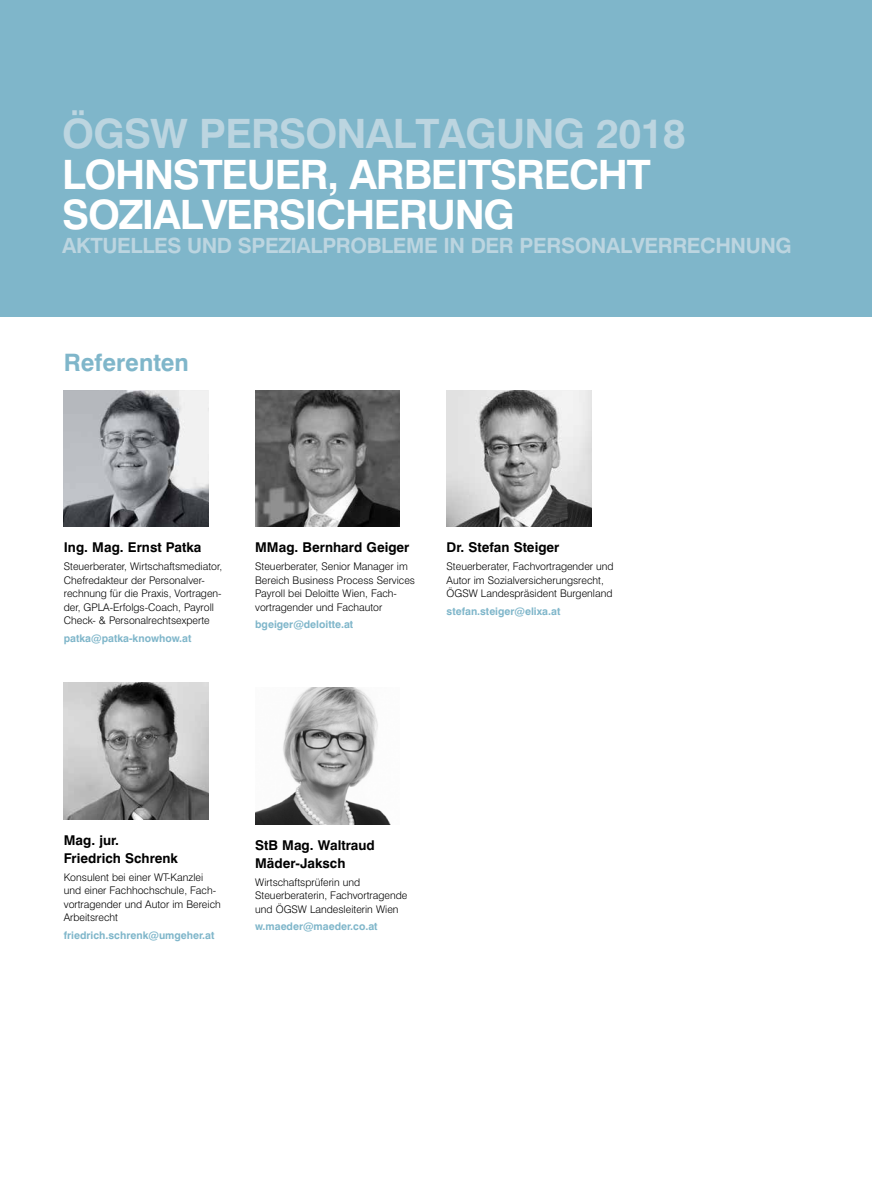
<style>
.page{position:relative;width:872px;height:1191px;background:#fff}
.page>*{position:absolute;margin:0;border:0;box-sizing:border-box;transform-origin:0 0}
.t1{font:700 40.5px/40.5px "Swiss 721 BT";letter-spacing:-.03em;color:#fff}
.t2{font:700 40.5px "Swiss 721 BT";letter-spacing:-.02em;color:#bcd5e0}
.t3{font:700 24px "Swiss 721 BT";color:#7fb6ca}
.t4{font:700 21px "Swiss 721 BT";letter-spacing:-.02em;color:#bcd5e0}
.t5{font:700 13.5px/17.7px "Swiss 721 BT";color:#000}
.t6{font:300 10.5px/13.5px "Swiss 721 BT";color:#000}
.t7{font:700 10.5px "Swiss 721 BT";color:#7fb6ca}
</style>
<div class="page">
<div style="left:0;top:0;width:872px;height:316px;background:#7fb6ca"></div>
<img style="left:255px;top:390px;width:145px;height:136px">
<img style="left:255px;top:688px;width:136px;height:136px">
<img style="left:64px;top:390px;width:144px;height:136px">
<img style="left:446px;top:390px;width:145px;height:136px">
<img style="left:64px;top:682px;width:144px;height:137px">
<h1 class="t2" style="left:62px;top:109px;width:625px">ÖGSW PERSONALTAGUNG 2018</h1>
<h1 class="t1" style="left:62px;top:154px;width:590px">LOHNSTEUER, ARBEITSRECHT<br>SOZIALVERSICHERUNG</h1>
<h3 class="t4" style="left:62px;top:233px;width:731px">AKTUELLES UND SPEZIALPROBLEME IN DER PERSONALVERRECHNUNG</h3>
<h2 class="t3" style="left:64px;top:347px;width:127px">Referenten</h2>
<p class="t5" style="left:64px;top:538px;width:139px">Ing. Mag. Ernst Patka</p>
<p class="t6" style="left:64px;top:559px;width:160px">Steuerberater, Wirtschaftsmediator, Chefredakteur der Personalver&shy;rechnung für die Praxis, Vortragen&shy;der, GPLA-Erfolgs-Coach, Payroll Check- &amp; Personalrechtsexperte</p>
<p class="t7" style="left:64px;top:632px;width:129px">patka@patka-knowhow.at</p>
<p class="t5" style="left:255px;top:538px;width:156px">MMag. Bernhard Geiger</p>
<p class="t6" style="left:255px;top:559px;width:161px">Steuerberater, Senior Manager im<br>Bereich Business Process Services<br>Payroll bei Deloitte Wien, Fach&shy;vortragender und Fachautor</p>
<p class="t7" style="left:255px;top:618px;width:100px">bgeiger@deloitte.at</p>
<p class="t5" style="left:446px;top:538px;width:114px">Dr. Stefan Steiger</p>
<p class="t6" style="left:446px;top:559px;width:169px">Steuerberater, Fachvortragender und<br>Autor im Sozialversicherungsrecht,<br>ÖGSW Landespräsident Burgenland</p>
<p class="t7" style="left:446px;top:605px;width:115px">stefan.steiger@elixa.at</p>
<p class="t5" style="left:64px;top:831px;width:116px">Mag. jur.<br>Friedrich Schrenk</p>
<p class="t6" style="left:64px;top:870px;width:158px">Konsulent bei einer WT-Kanzlei und einer Fachhochschule, Fach&shy;vortragender und Autor im Bereich<br>Arbeitsrecht</p>
<p class="t7" style="left:64px;top:928px;width:152px">friedrich.schrenk@umgeher.at</p>
<p class="t5" style="left:255px;top:836px;width:121px">StB Mag. Waltraud<br>Mäder-Jaksch</p>
<p class="t6" style="left:255px;top:875px;width:154px">Wirtschaftsprüferin und<br>Steuerberaterin, Fachvortragende und ÖGSW Landesleiterin Wien</p>
<p class="t7" style="left:255px;top:920px;width:124px">w.maeder@maeder.co.at</p>
</div>
